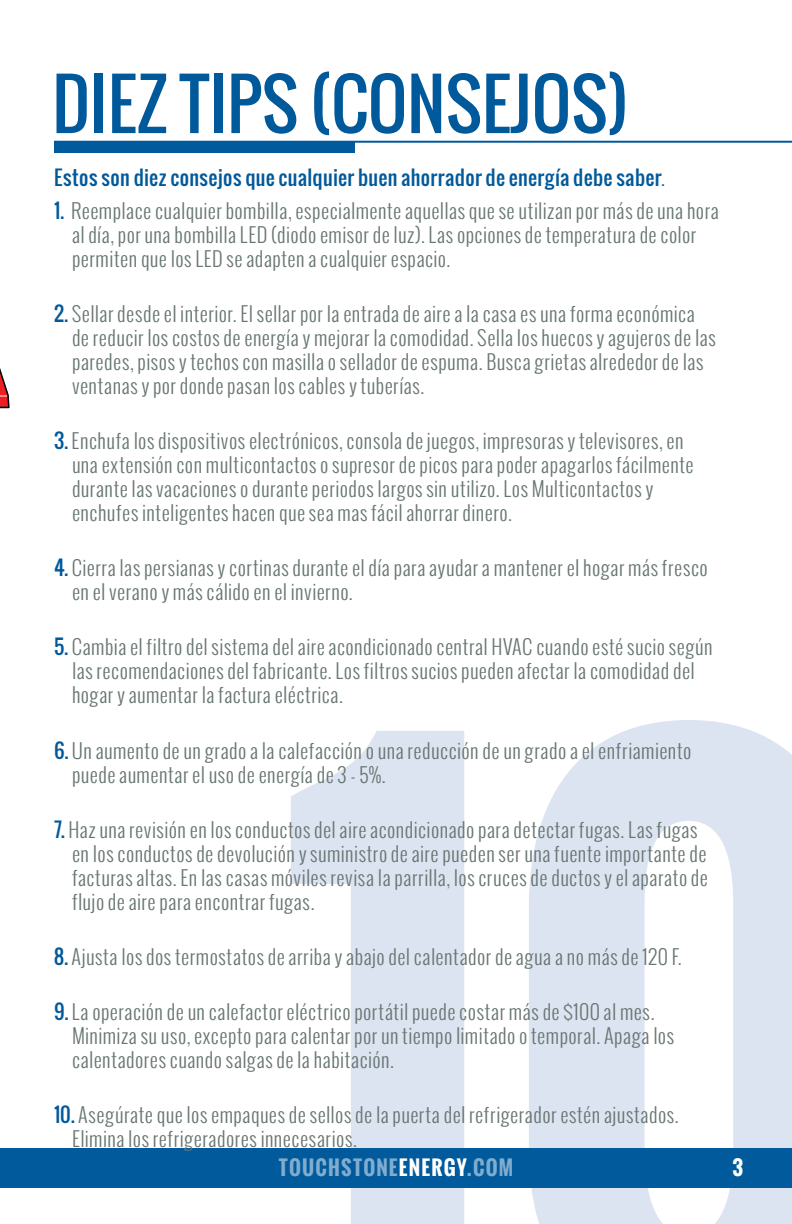
<style>
.page{position:relative;width:792px;height:1224px;background:#fff}
.page>*{position:absolute;margin:0;border:0;box-sizing:border-box;transform-origin:0 0}
.t1{font:68px "Oswald";color:#00599b}
.List_3{font:300 20px/24px "Oswald";letter-spacing:.02em;color:#687673}
.SubHead_Callout{font:20px "Oswald";letter-spacing:.02em;color:#00599b}
.t2{font:700 20px "Oswald";letter-spacing:.06em;color:#80acce}
.t3{font:700 20px "Oswald";color:#fff}
.s1{font-weight:300}
.s2{font-weight:400;color:#00599b}
.s3{color:#fff}
</style>
<div class="page">
<svg style="left:291px;top:720px;width:501px;height:504px;fill:#dde4f1"></svg>
<div style="left:0;top:1148px;width:792px;height:40px;background:#005a9c"></div>
<div style="left:54px;top:141px;width:301px;height:11px;background:#005a9c"></div>
<hr style="left:54px;top:141px;width:738px;height:2px;background:#005a9c">
<svg style="left:0;top:368px;width:10px;height:41px"></svg>
<p class="t1" style="left:52px;top:53px;width:578px">DIEZ TIPS (CONSEJOS)</p>
<p class="SubHead_Callout" style="left:54px;top:162px;width:612px">Estos son diez consejos que cualquier buen ahorrador de energía debe saber<span class="s1">.</span></p>
<p class="List_3" style="left:72px;top:198px;width:648px;text-indent:-18px"><span class="s2">1.</span> Reemplace cualquier bombilla, especialmente aquellas que se utilizan por más de una hora al día, por una bombilla LED (diodo emisor de luz). Las opciones de temperatura de color permiten que los LED se adapten a cualquier espacio.</p>
<p class="List_3" style="left:72px;top:301px;width:645px;text-indent:-18px"><span class="s2">2.</span> Sellar desde el interior. El sellar por la entrada de aire a la casa es una forma económica de reducir los costos de energía y mejorar la comodidad. Sella los huecos y agujeros de las paredes, pisos y techos con masilla o sellador de espuma. Busca grietas alrededor de las ventanas y por donde pasan los cables y tuberías.</p>
<p class="List_3" style="left:72px;top:429px;width:623px;text-indent:-18px"><span class="s2">3.</span> Enchufa los dispositivos electrónicos, consola de juegos, impresoras y televisores, en una extensión con multicontactos o supresor de picos para poder apagarlos fácilmente durante las vacaciones o durante periodos largos sin utilizo. Los Multicontactos y enchufes inteligentes hacen que sea mas fácil ahorrar dinero.</p>
<p class="List_3" style="left:72px;top:556px;width:637px;text-indent:-18px"><span class="s2">4.</span> Cierra las persianas y cortinas durante el día para ayudar a mantener el hogar más fresco en el verano y más cálido en el invierno.</p>
<p class="List_3" style="left:72px;top:635px;width:642px;text-indent:-18px"><span class="s2">5.</span> Cambia el filtro del sistema del aire acondicionado central HVAC cuando esté sucio según las recomendaciones del fabricante. Los filtros sucios pueden afectar la comodidad del hogar y aumentar la factura eléctrica.</p>
<p class="List_3" style="left:72px;top:738px;width:621px;text-indent:-18px"><span class="s2">6.</span> Un aumento de un grado a la calefacción o una reducción de un grado a el enfriamiento puede aumentar el uso de energía de 3 - 5%.</p>
<p class="List_3" style="left:72px;top:817px;width:638px;text-indent:-18px"><span class="s2">7.</span> Haz una revisión en los conductos del aire acondicionado para detectar fugas. Las fugas en los conductos de devolución y suministro de aire pueden ser una fuente importante de facturas altas. En las casas móviles revisa la parrilla, los cruces de ductos y el aparato de flujo de aire para encontrar fugas.</p>
<p class="List_3" style="left:54px;top:945px;width:629px"><span class="s2">8.</span> Ajusta los dos termostatos de arriba y abajo del calentador de agua a no más de 120 F.</p>
<p class="List_3" style="left:72px;top:1000px;width:604px;text-indent:-18px"><span class="s2">9.</span> La operación de un calefactor eléctrico portátil puede costar más de $100 al mes.<br>Minimiza su uso, excepto para calentar por un tiempo limitado o temporal. Apaga los calentadores cuando salgas de la habitación.</p>
<p class="List_3" style="left:72px;top:1103px;width:608px;text-indent:-18px"><span class="s2">10.</span> Asegúrate que los empaques de sellos de la puerta del refrigerador estén ajustados.<br>Elimina los refrigeradores innecesarios.</p>
<p class="t2" style="left:279px;top:1153px;width:236px">TOUCHSTONE<span class="s3">ENERGY</span>.COM</p>
<p class="t3" style="left:733px;top:1153px;width:12px">3</p>
</div>
